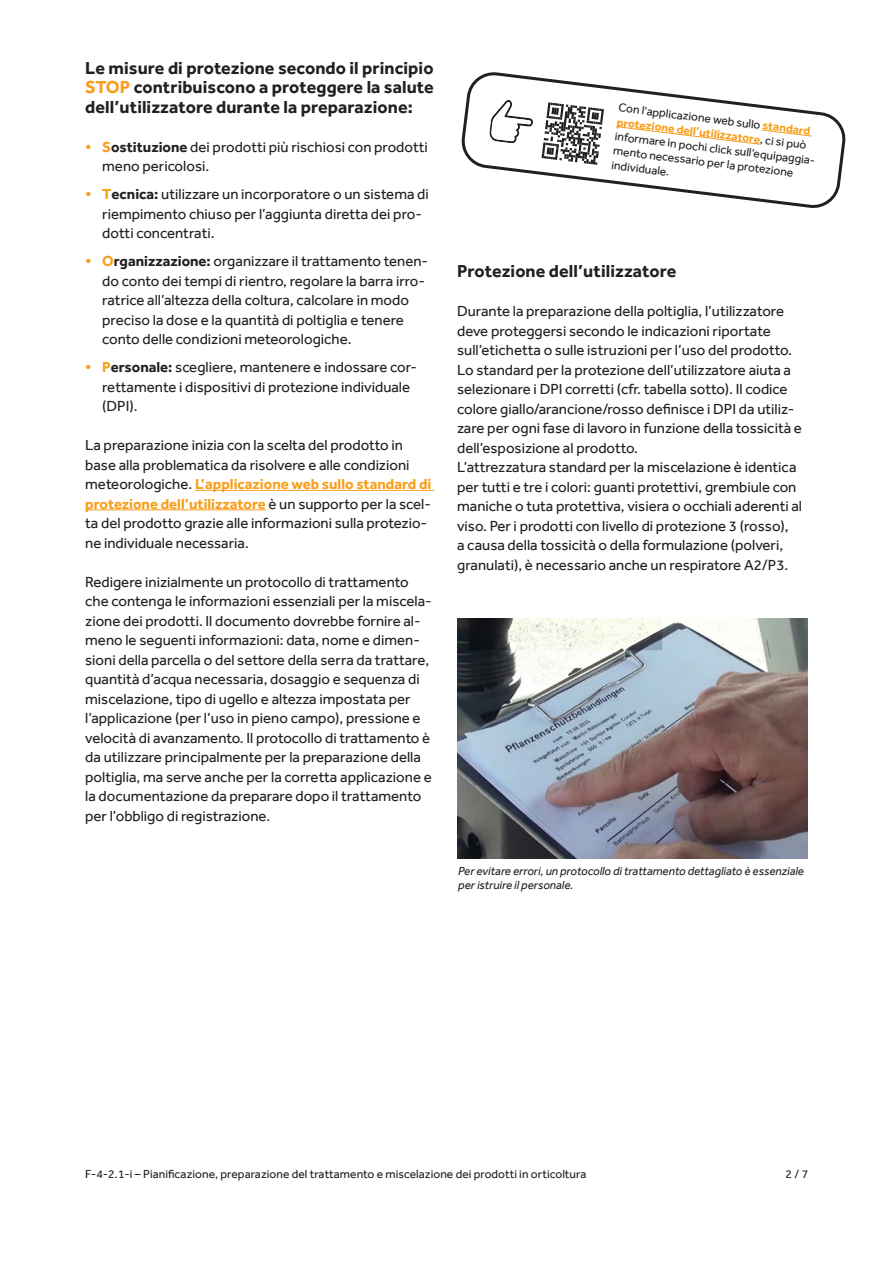
<style>
.page{position:relative;width:893px;height:1263px;background:#fff}
.page>*{position:absolute;margin:0;border:0;box-sizing:border-box;transform-origin:0 0}
.titel_lauftext{font:700 18px/19.5px "Effra";letter-spacing:.005em;color:#231f20;text-align:justify}
.lauftext{font:15px/19.5px "Effra";color:#231f20}
.legende{font:12px/14.4px "Effra";letter-spacing:.005em;color:#231f20}
.legende-2{font:italic 12px "Effra";color:#231f20}
.s1{color:#f89e1c}
.s2{font-weight:700;color:#f89e1c}
.s3{font-weight:700}
</style>
<div class="page">
<svg style="left:461px;top:72px;width:385px;height:136px"></svg>
<svg style="left:541px;top:102px;width:63px;height:63px"></svg>
<svg style="left:616px;top:126px;width:197px;height:19px"></svg>
<svg style="left:489px;top:100px;width:44px;height:43px"></svg>
<img style="left:457px;top:618px;width:351px;height:240px">
<hr style="left:195px;top:490px;width:239px;height:1px;background:#f89e1c">
<hr style="left:85px;top:509px;width:181px;height:1px;background:#f89e1c">
<p class="titel_lauftext" style="left:85px;top:57px;width:350px">Le misure di protezione secondo il principio <span class="s1">STOP</span> contribuiscono a proteggere la salute dell’utilizzatore durante la preparazione:</p>
<p class="lauftext" style="left:102px;top:137px;width:327px;text-indent:-17px"><span class="s2">• S</span><span class="s3">ostituzione</span> dei prodotti più rischiosi con prodotti meno pericolosi.</p>
<p class="lauftext" style="left:102px;top:184px;width:328px;text-indent:-17px"><span class="s2">• T</span><span class="s3">ecnica:</span> utilizzare un incorporatore o un sistema di riempimento chiuso per l’aggiunta diretta dei pro&shy;dotti concentrati.</p>
<p class="lauftext" style="left:102px;top:251px;width:327px;text-indent:-17px"><span class="s2">• O</span><span class="s3">rganizzazione:</span> organizzare il trattamento tenen&shy;do conto dei tempi di rientro, regolare la barra irro&shy;ratrice all’altezza della coltura, calcolare in modo preciso la dose e la quantità di poltiglia e tenere conto delle condizioni meteorologiche.</p>
<p class="lauftext" style="left:102px;top:357px;width:316px;text-indent:-17px"><span class="s2">• P</span><span class="s3">ersonale:</span> scegliere, mantenere e indossare cor&shy;rettamente i dispositivi di protezione individuale (DPI).</p>
<p class="lauftext" style="left:85px;top:435px;width:348px">La preparazione inizia con la scelta del prodotto in base alla problematica da risolvere e alle condizioni meteorologiche. <span class="s2">L’applicazione web sullo standard di protezione dell’utilizzatore</span> è un supporto per la scel&shy;ta del prodotto grazie alle informazioni sulla protezio&shy;ne individuale necessaria.</p>
<p class="lauftext" style="left:85px;top:572px;width:348px">Redigere inizialmente un protocollo di trattamento che contenga le informazioni essenziali per la miscela&shy;zione dei prodotti. Il documento dovrebbe fornire al&shy;meno le seguenti informazioni: data, nome e dimen&shy;sioni della parcella o del settore della serra da trattare, quantità d’acqua necessaria, dosaggio e sequenza di miscelazione, tipo di ugello e altezza impostata per l’applicazione (per l’uso in pieno campo), pressione e velocità di avanzamento. Il protocollo di trattamento è da utilizzare principalmente per la preparazione della poltiglia, ma serve anche per la corretta applicazione e la documentazione da preparare dopo il trattamento per l’obbligo di registrazione.</p>
<p class="legende" style="left:619px;top:100px;width:210px;rotate:7deg">Con l’applicazione web sullo <span class="s2">standard protezione dell’utilizzatore</span>, ci si può informare in pochi click sull’equipaggia&shy;mento necessario per la protezione individuale.</p>
<p class="titel_lauftext" style="left:457px;top:261px;width:221px">Protezione dell’utilizzatore</p>
<p class="lauftext" style="left:457px;top:301px;width:346px">Durante la preparazione della poltiglia, l’utilizzatore deve proteggersi secondo le indicazioni riportate sull’etichetta o sulle istruzioni per l’uso del prodotto.<br>Lo standard per la protezione dell’utilizzatore aiuta a selezionare i DPI corretti (cfr. tabella sotto). Il codice colore giallo/arancione/rosso definisce i DPI da utiliz&shy;zare per ogni fase di lavoro in funzione della tossicità e</p>
<p class="lauftext" style="left:457px;top:438px;width:182px">dell’esposizione al prodotto.</p>
<p class="lauftext" style="left:457px;top:457px;width:346px">L’attrezzatura standard per la miscelazione è identica per tutti e tre i colori: guanti protettivi, grembiule con maniche o tuta protettiva, visiera o occhiali aderenti al viso. Per i prodotti con livello di protezione 3 (rosso),</p>
<p class="lauftext" style="left:457px;top:535px;width:328px">a causa della tossicità o della formulazione (polveri,</p>
<p class="lauftext" style="left:457px;top:555px;width:333px">granulati), è necessario anche un respiratore A2/P3.</p>
<p class="legende-2" style="left:458px;top:863px;width:347px">Per evitare errori, un protocollo di trattamento dettagliato è essenziale</p>
<p class="legende-2" style="left:458px;top:878px;width:117px">per istruire il personale.</p>
<p class="legende" style="left:85px;top:1166px;width:503px">F-4-2.1-i – Pianificazione, preparazione del trattamento e miscelazione dei prodotti in orticoltura</p>
<p class="legende" style="left:785px;top:1166px;width:24px">2 / 7</p>
</div>
